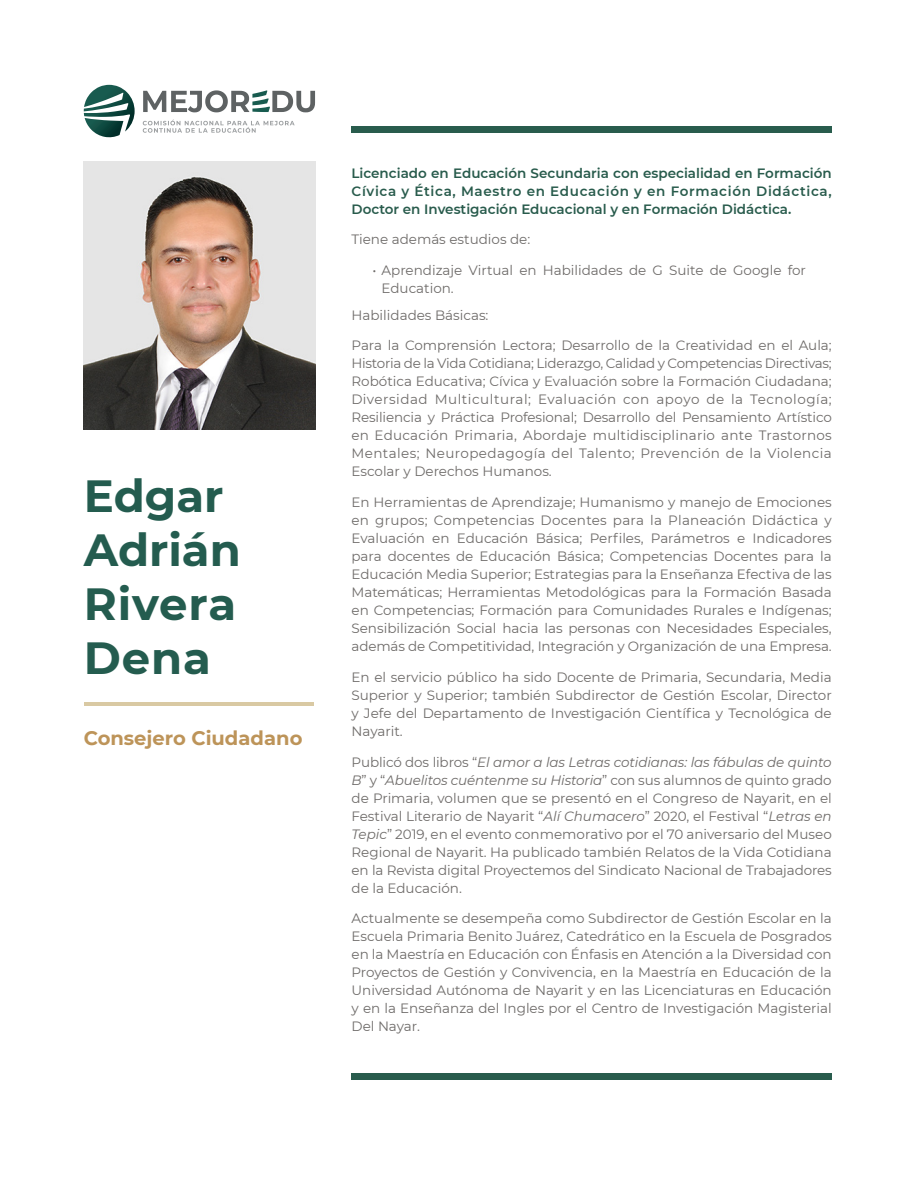
<style>
.page{position:relative;width:918px;height:1188px;background:#fff}
.page>*{position:absolute;margin:0;border:0;box-sizing:border-box;transform-origin:0 0}
.nombre{font:700 45px/54px "Montserrat";color:#245c4f}
.cargo{font:700 19.5px "Montserrat";color:#bd9459}
.texto{font:13.5px/18px "Montserrat";color:#6e6b69;text-align:justify}
.primer_párrafo{font:600 13.5px/18px "Montserrat";color:#285b4c;text-align:justify}
.s1{font-style:italic}
</style>
<div class="page">
<svg style="left:84px;top:85px;width:51px;height:53px"></svg>
<svg style="left:143px;top:90px;width:172px;height:22px"></svg>
<svg style="left:143px;top:120px;width:152px;height:13px"></svg>
<div style="left:352px;top:126px;width:480px;height:7px;background:#295c4d"></div>
<div style="left:352px;top:1073px;width:480px;height:7px;background:#295c4d"></div>
<hr style="left:85px;top:702px;width:229px;height:4px;background:#d9c9a3">
<img style="left:84px;top:162px;width:231px;height:267px">
<p class="nombre" style="left:84px;top:466px;width:159px">Edgar<br>Adrián<br>Rivera<br>Dena</p>
<p class="cargo" style="left:84px;top:724px;width:220px">Consejero Ciudadano</p>
<p class="primer_párrafo" style="left:352px;top:163px;width:482px">Licenciado en Educación Secundaria con especialidad en Formación Cívica y Ética, Maestro en Educación y en Formación Didáctica, Doctor en Investigación Educacional y en Formación Didáctica.</p>
<p class="texto" style="left:352px;top:230px;width:180px">Tiene además estudios de:</p>
<p class="texto" style="left:382px;top:261px;width:426px;text-indent:-9px">• Aprendizaje Virtual en Habilidades de G Suite de Google for<br>Education.</p>
<p class="texto" style="left:352px;top:305px;width:138px">Habilidades Básicas:</p>
<p class="texto" style="left:352px;top:336px;width:482px">Para la Comprensión Lectora; Desarrollo de la Creatividad en el Aula; Historia de la Vida Cotidiana; Liderazgo, Calidad y Competencias Directivas; Robótica Educativa; Cívica y Evaluación sobre la Formación Ciudadana; Diversidad Multicultural; Evaluación con apoyo de la Tecnología; Resiliencia y Práctica Profesional; Desarrollo del Pensamiento Artístico en Educación Primaria, Abordaje multidisciplinario ante Trastornos Mentales; Neuropedagogía del Talento; Prevención de la Violencia Escolar y Derechos Humanos.</p>
<p class="texto" style="left:352px;top:493px;width:482px">En Herramientas de Aprendizaje; Humanismo y manejo de Emociones en grupos; Competencias Docentes para la Planeación Didáctica y Evaluación en Educación Básica; Perfiles, Parámetros e Indicadores para docentes de Educación Básica; Competencias Docentes para la Educación Media Superior; Estrategias para la Enseñanza Efectiva de las Matemáticas; Herramientas Metodológicas para la Formación Basada en Competencias; Formación para Comunidades Rurales e Indígenas; Sensibilización Social hacia las personas con Necesidades Especiales, además de Competitividad, Integración y Organización de una Empresa.</p>
<p class="texto" style="left:352px;top:668px;width:482px">En el servicio público ha sido Docente de Primaria, Secundaria, Media Superior y Superior; también Subdirector de Gestión Escolar, Director y Jefe del Departamento de Investigación Científica y Tecnológica de Nayarit.</p>
<p class="texto" style="left:352px;top:752px;width:482px">Publicó dos libros “<span class="s1">El amor a las Letras cotidianas: las fábulas de quinto B</span>” y “<span class="s1">Abuelitos cuéntenme su Historia</span>” con sus alumnos de quinto grado de Primaria, volumen que se presentó en el Congreso de Nayarit, en el Festival Literario de Nayarit “<span class="s1">Alí Chumacero</span>” 2020, el Festival “<span class="s1">Letras en Tepic</span>” 2019, en el evento conmemorativo por el 70 aniversario del Museo Regional de Nayarit. Ha publicado también Relatos de la Vida Cotidiana en la Revista digital Proyectemos del Sindicato Nacional de Trabajadores de la Educación.</p>
<p class="texto" style="left:352px;top:909px;width:482px">Actualmente se desempeña como Subdirector de Gestión Escolar en la Escuela Primaria Benito Juárez, Catedrático en la Escuela de Posgrados en la Maestría en Educación con Énfasis en Atención a la Diversidad con Proyectos de Gestión y Convivencia, en la Maestría en Educación de la Universidad Autónoma de Nayarit y en las Licenciaturas en Educación y en la Enseñanza del Ingles por el Centro de Investigación Magisterial Del Nayar.</p>
</div>
